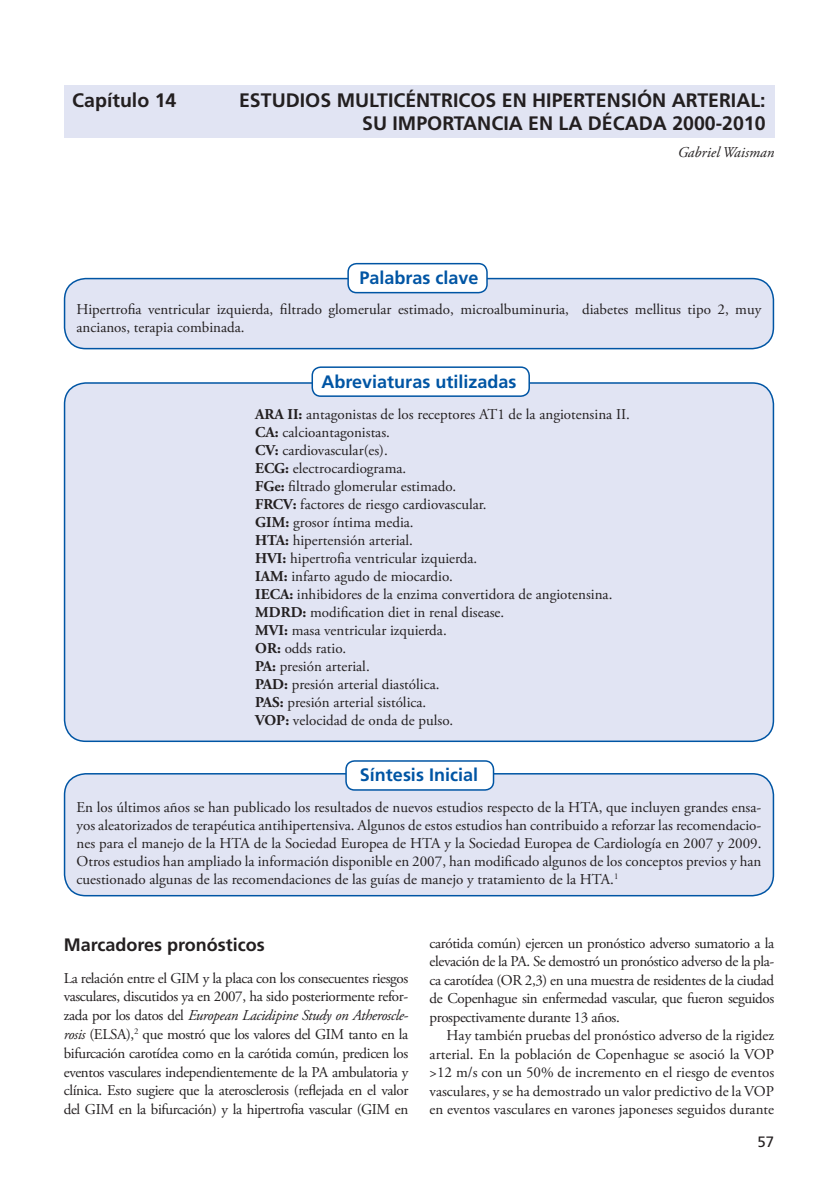
<style>
.page{position:relative;width:838px;height:1178px;background:#fff}
.page>*{position:absolute;margin:0;border:0;box-sizing:border-box;transform-origin:0 0}
.t1{font:700 19.5px/23.4px "Frutiger";color:#231f20;text-align:right}
.t2{font:700 18px "Frutiger";color:#0055a4}
.t3{font:700 18px "Frutiger";color:#231f20}
.t4{font:15px/18px "Adobe Garamond Pro";color:#231f20;text-align:justify}
.t5{font:italic 15px "Adobe Garamond Pro";color:#231f20}
.t6{font:15px "Frutiger";color:#231f20}
.s1{font-weight:700}
.s2{font-style:italic}
</style>
<div class="page">
<div style="left:64px;top:85px;width:710px;height:52px;background:#e1e4f3"></div>
<div style="left:65px;top:383px;width:708px;height:358px;background:#e1e4f3;border-radius:21px"></div>
<div style="left:64px;top:382px;width:710px;height:360px;border:2px solid #0055a4;border-radius:21px"></div>
<div style="left:312px;top:367px;width:217px;height:29px;background:#fff;border-radius:9px"></div>
<div style="left:311px;top:366px;width:219px;height:31px;border:2px solid #0055a4;border-radius:9px"></div>
<div style="left:65px;top:774px;width:708px;height:122px;background:#e1e4f3;border-radius:21px"></div>
<div style="left:64px;top:773px;width:710px;height:123px;border:2px solid #0055a4;border-radius:21px"></div>
<div style="left:346px;top:761px;width:147px;height:29px;background:#fff;border-radius:9px"></div>
<div style="left:345px;top:760px;width:149px;height:31px;border:2px solid #0055a4;border-radius:9px"></div>
<div style="left:65px;top:279px;width:708px;height:70px;background:#e1e4f3;border-radius:21px"></div>
<div style="left:64px;top:278px;width:710px;height:71px;border:2px solid #0055a4;border-radius:21px"></div>
<div style="left:348px;top:264px;width:139px;height:29px;background:#fff;border-radius:9px"></div>
<div style="left:347px;top:263px;width:141px;height:30px;border:2px solid #0055a4;border-radius:9px"></div>
<h1 class="t1" style="left:72px;top:88px;width:106px">Capítulo 14</h1>
<h1 class="t1" style="left:239px;top:88px;width:528px">ESTUDIOS MULTICÉNTRICOS EN HIPERTENSIÓN ARTERIAL:<br>SU IMPORTANCIA EN LA DÉCADA 2000-2010</h1>
<p class="t5" style="left:677px;top:143px;width:98px">Gabriel Waisman</p>
<p class="t2" style="left:359px;top:267px;width:121px">Palabras clave</p>
<p class="t4" style="left:77px;top:301px;width:686px">Hipertrofia ventricular izquierda, filtrado glomerular estimado, microalbuminuria, diabetes mellitus tipo 2, muy ancianos, terapia combinada.</p>
<p class="t2" style="left:321px;top:371px;width:196px">Abreviaturas utilizadas</p>
<p class="t4" style="left:255px;top:406px;width:376px;text-align:left"><span class="s1">ARA II:</span> antagonistas de los receptores AT1 de la angiotensina II.<br><span class="s1">CA:</span> calcioantagonistas.<br><span class="s1">CV:</span> cardiovascular(es).<br><span class="s1">ECG:</span> electrocardiograma.<br><span class="s1">FGe:</span> filtrado glomerular estimado.<br><span class="s1">FRCV:</span> factores de riesgo cardiovascular.<br><span class="s1">GIM:</span> grosor íntima media.<br><span class="s1">HTA:</span> hipertensión arterial.<br><span class="s1">HVI:</span> hipertrofia ventricular izquierda.<br><span class="s1">IAM:</span> infarto agudo de miocardio.<br><span class="s1">IECA:</span> inhibidores de la enzima convertidora de angiotensina.<br><span class="s1">MDRD:</span> modification diet in renal disease.<br><span class="s1">MVI:</span> masa ventricular izquierda.<br><span class="s1">OR:</span> odds ratio.<br><span class="s1">PA:</span> presión arterial.<br><span class="s1">PAD:</span> presión arterial diastólica.<br><span class="s1">PAS:</span> presión arterial sistólica.<br><span class="s1">VOP:</span> velocidad de onda de pulso.</p>
<p class="t2" style="left:360px;top:764px;width:120px">Síntesis Inicial</p>
<p class="t4" style="left:77px;top:798px;width:686px">En los últimos años se han publicado los resultados de nuevos estudios respecto de la HTA, que incluyen grandes ensa&shy;yos aleatorizados de terapéutica antihipertensiva. Algunos de estos estudios han contribuido a reforzar las recomendacio&shy;nes para el manejo de la HTA de la Sociedad Europea de HTA y la Sociedad Europea de Cardiología en 2007 y 2009.<br>Otros estudios han ampliado la información disponible en 2007, han modificado algunos de los conceptos previos y han cuestionado algunas de las recomendaciones de las guías de manejo y tratamiento de la HTA.<sup>1</sup></p>
<p class="t3" style="left:64px;top:934px;width:203px">Marcadores pronósticos</p>
<p class="t4" style="left:64px;top:969px;width:346px;line-height:18.8px">La relación entre el GIM y la placa con los consecuentes riesgos vasculares, discutidos ya en 2007, ha sido posteriormente refor&shy;zada por los datos del <span class="s2">European Lacidipine Study on Atheroscle&shy;rosis</span> (ELSA),<sup>2</sup> que mostró que los valores del GIM tanto en la bifurcación carotídea como en la carótida común, predicen los eventos vasculares independientemente de la PA ambulatoria y clínica. Esto sugiere que la aterosclerosis (reflejada en el valor del GIM en la bifurcación) y la hipertrofia vascular (GIM en</p>
<p class="t4" style="left:429px;top:934px;width:346px;line-height:18.5px">carótida común) ejercen un pronóstico adverso sumatorio a la elevación de la PA. Se demostró un pronóstico adverso de la pla&shy;ca carotídea (OR 2,3) en una muestra de residentes de la ciudad de Copenhague sin enfermedad vascular, que fueron seguidos prospectivamente durante 13 años.</p>
<p class="t4" style="left:429px;top:1027px;width:346px;line-height:18.5px;text-indent:17px">Hay también pruebas del pronóstico adverso de la rigidez arterial. En la población de Copenhague se asoció la VOP &gt;12 m/s con un 50% de incremento en el riesgo de eventos vasculares, y se ha demostrado un valor predictivo de la VOP en eventos vasculares en varones japoneses seguidos durante</p>
<p class="t6" style="left:757px;top:1133px;width:18px">57</p>
</div>
